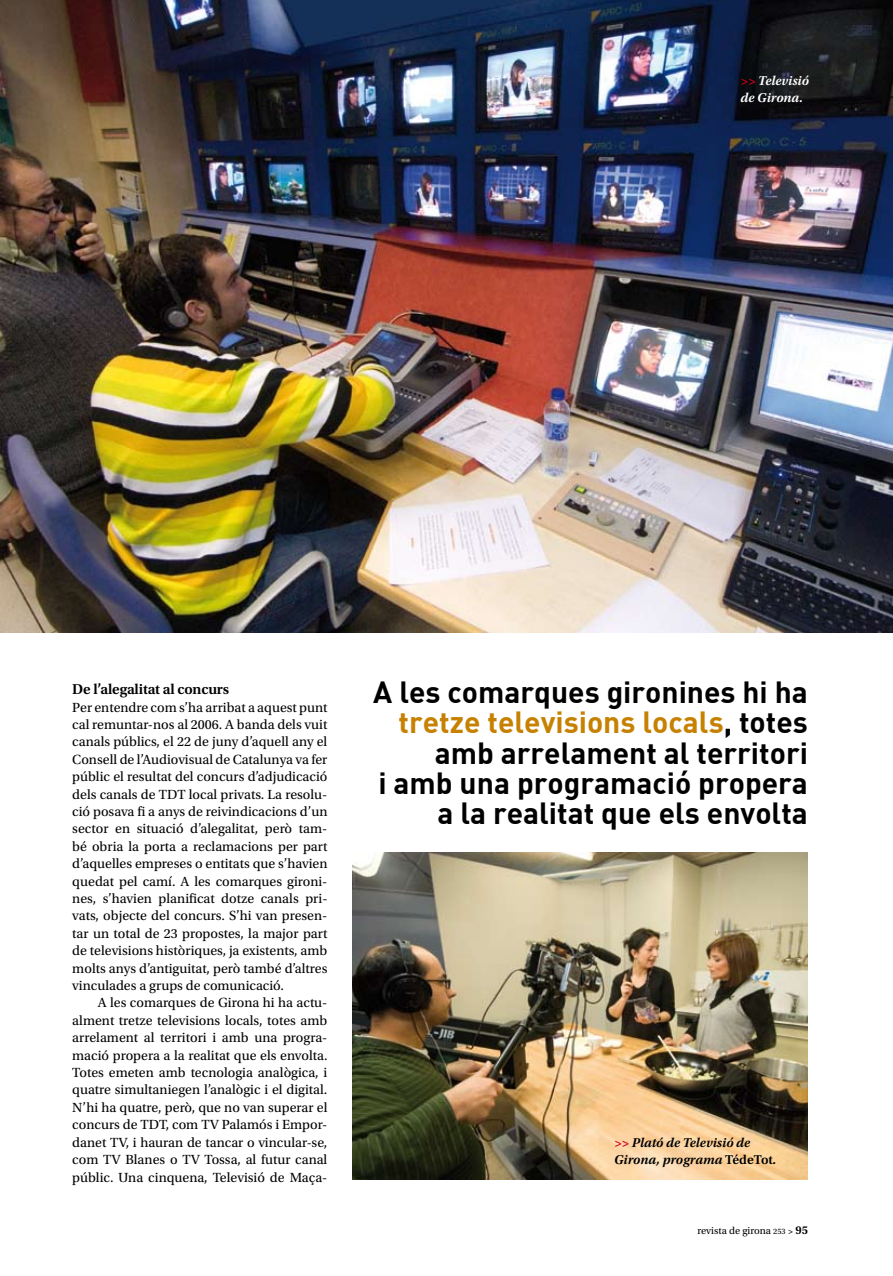
<style>
.page{position:relative;width:893px;height:1276px;background:#fff}
.page>*{position:absolute;margin:0;border:0;box-sizing:border-box;transform-origin:0 0}
.t1{font:30px/30px "DIN Bold";color:#000;text-align:right}
.t2{font:600 15px "Utopia Std";letter-spacing:-.01em;color:#000}
.t3{font:13.95px/17.4px "Utopia Std";color:#000;text-align:justify}
.t4{font:italic 600 13.5px/17.4px "Utopia Std";color:#000}
.t5{font:italic 600 13.5px/17.4px "Utopia Std";color:#fff}
.t6{font:10.5px "Utopia Std";color:#000}
.s1{color:#ce0019}
.s2{color:#c68100}
.s3{font-style:normal}
.s4{font-size:8.25px}
.s5{font-weight:600;font-size:9px}
.s6{font-weight:600;font-size:12px}
</style>
<div class="page">
<img style="left:0;top:0;width:893px;height:632px">
<img style="left:353px;top:853px;width:455px;height:326px">
<p class="t5" style="left:740px;top:72px;width:70px"><span class="s1">&gt;&gt;</span> Televisió de Girona.</p>
<p class="t2" style="left:72px;top:681px;width:158px">De l’alegalitat al concurs</p>
<p class="t3" style="left:72px;top:698px;width:257px">Per entendre com s’ha arribat a aquest punt cal remuntar-nos al 2006. A banda dels vuit canals públics, el 22 de juny d’aquell any el Consell de l’Audiovisual de Catalunya va fer públic el resultat del concurs d’adjudicació dels canals de TDT local privats. La resolu&shy;ció posava fi a anys de reivindicacions d’un sector en situació d’alegalitat, però tam&shy;bé obria la porta a reclamacions per part d’aquelles empreses o entitats que s’havien quedat pel camí. A les comarques gironi&shy;nes, s’havien planificat dotze canals pri&shy;vats, objecte del concurs. S’hi van presen&shy;tar un total de 23 propostes, la major part de televisions històriques, ja existents, amb molts anys d’antiguitat, però també d’altres vinculades a grups de comunicació.</p>
<p class="t3" style="left:72px;top:994px;width:257px;text-indent:26px">A les comarques de Girona hi ha actu&shy;alment tretze televisions locals, totes amb arrelament al territori i amb una progra&shy;mació propera a la realitat que els envolta.<br>Totes emeten amb tecnologia analògica, i quatre simultaniegen l’analògic i el digital.<br>N’hi ha quatre, però, que no van superar el concurs de TDT, com TV Palamós i Empor&shy;danet TV, i hauran de tancar o vincular-se, com TV Blanes o TV Tossa, al futur canal públic. Una cinquena, Televisió de Maça-</p>
<h1 class="t1" style="left:373px;top:676px;width:436px">A les comarques gironines hi ha <span class="s2">tretze televisions locals</span>, totes amb arrelament al territori<br>i amb una programació propera a la realitat que els envolta</h1>
<p class="t4" style="left:614px;top:1134px;width:164px"><span class="s1">&gt;&gt;</span> Plató de Televisió de<br>Girona, programa <span class="s3">TédeTot</span>.</p>
<p class="t6" style="left:697px;top:1224px;width:112px">revista de girona <span class="s4">253</span> <span class="s5">&gt;</span> <span class="s6">95</span></p>
</div>
